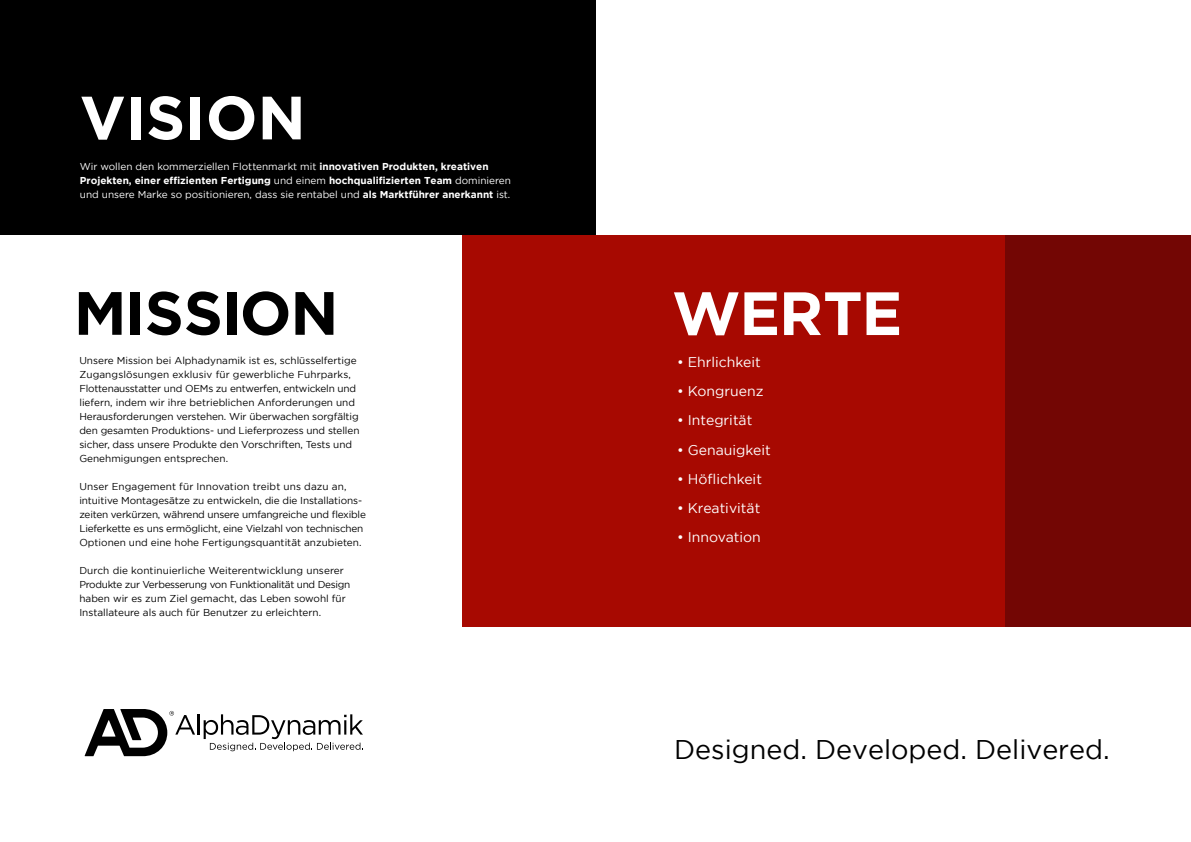
<style>
.page{position:relative;width:1191px;height:842px;background:#fff}
.page>*{position:absolute;margin:0;border:0;box-sizing:border-box;transform-origin:0 0}
.t1{font:700 61px "Gotham";color:#fff}
.t2{font:700 61px "Gotham";letter-spacing:-.02em;color:#000}
.t3{font:27px "Gotham";color:#000}
.t4{font:14px "Gotham";color:#fff}
.t5{font:10px/14px "Gotham";letter-spacing:-.01em;color:#000}
.t6{font:10px/14px "Gotham";color:#fff}
.s1{font-weight:700}
</style>
<div class="page">
<div style="left:462px;top:235px;width:729px;height:391px;background:#a70901"></div>
<div style="left:0;top:0;width:595px;height:235px;background:#000"></div>
<div style="left:1005px;top:235px;width:186px;height:391px;background:#730604"></div>
<svg style="left:85px;top:709px;width:110px;height:47px"></svg>
<hr style="left:198px;top:714px;width:2px;height:21px;background:#000">
<svg style="left:204px;top:714px;width:159px;height:37px"></svg>
<h1 class="t1" style="left:80px;top:83px;width:227px">VISION</h1>
<p class="t6" style="left:80px;top:159px;width:432px">Wir wollen den kommerziellen Flottenmarkt mit <span class="s1">innovativen Produkten, kreativen<br>Projekten, einer effizienten Fertigung</span> und einem <span class="s1">hochqualifizierten Team</span> dominieren und unsere Marke so positionieren, dass sie rentabel und <span class="s1">als Marktführer anerkannt</span> ist.</p>
<h1 class="t2" style="left:74px;top:278px;width:266px">MISSION</h1>
<h1 class="t1" style="left:672px;top:278px;width:232px">WERTE</h1>
<h3 class="t4" style="left:677px;top:354px;width:85px">• Ehrlichkeit</h3>
<h3 class="t4" style="left:677px;top:383px;width:88px">• Kongruenz</h3>
<h3 class="t4" style="left:677px;top:413px;width:77px">• Integrität</h3>
<h3 class="t4" style="left:677px;top:442px;width:95px">• Genauigkeit</h3>
<h3 class="t4" style="left:677px;top:471px;width:86px">• Höflichkeit</h3>
<h3 class="t4" style="left:677px;top:500px;width:85px">• Kreativität</h3>
<h3 class="t4" style="left:677px;top:529px;width:85px">• Innovation</h3>
<p class="t5" style="left:79px;top:353px;width:281px">Unsere Mission bei Alphadynamik ist es, schlüsselfertige Zugangslösungen exklusiv für gewerbliche Fuhrparks, Flottenausstatter und OEMs zu entwerfen, entwickeln und liefern, indem wir ihre betrieblichen Anforderungen und Herausforderungen verstehen. Wir überwachen sorgfältig den gesamten Produktions- und Lieferprozess und stellen sicher, dass unsere Produkte den Vorschriften, Tests und Genehmigungen entsprechen.</p>
<p class="t5" style="left:79px;top:479px;width:288px">Unser Engagement für Innovation treibt uns dazu an, intuitive Montagesätze zu entwickeln, die die Installations&shy;zeiten verkürzen, während unsere umfangreiche und flexible Lieferkette es uns ermöglicht, eine Vielzahl von technischen Optionen und eine hohe Fertigungsquantität anzubieten.</p>
<p class="t5" style="left:79px;top:563px;width:272px">Durch die kontinuierliche Weiterentwicklung unserer Produkte zur Verbesserung von Funktionalität und Design haben wir es zum Ziel gemacht, das Leben sowohl für Installateure als auch für Benutzer zu erleichtern.</p>
<h2 class="t3" style="left:674px;top:734px;width:437px">Designed. Developed. Delivered.</h2>
</div>
